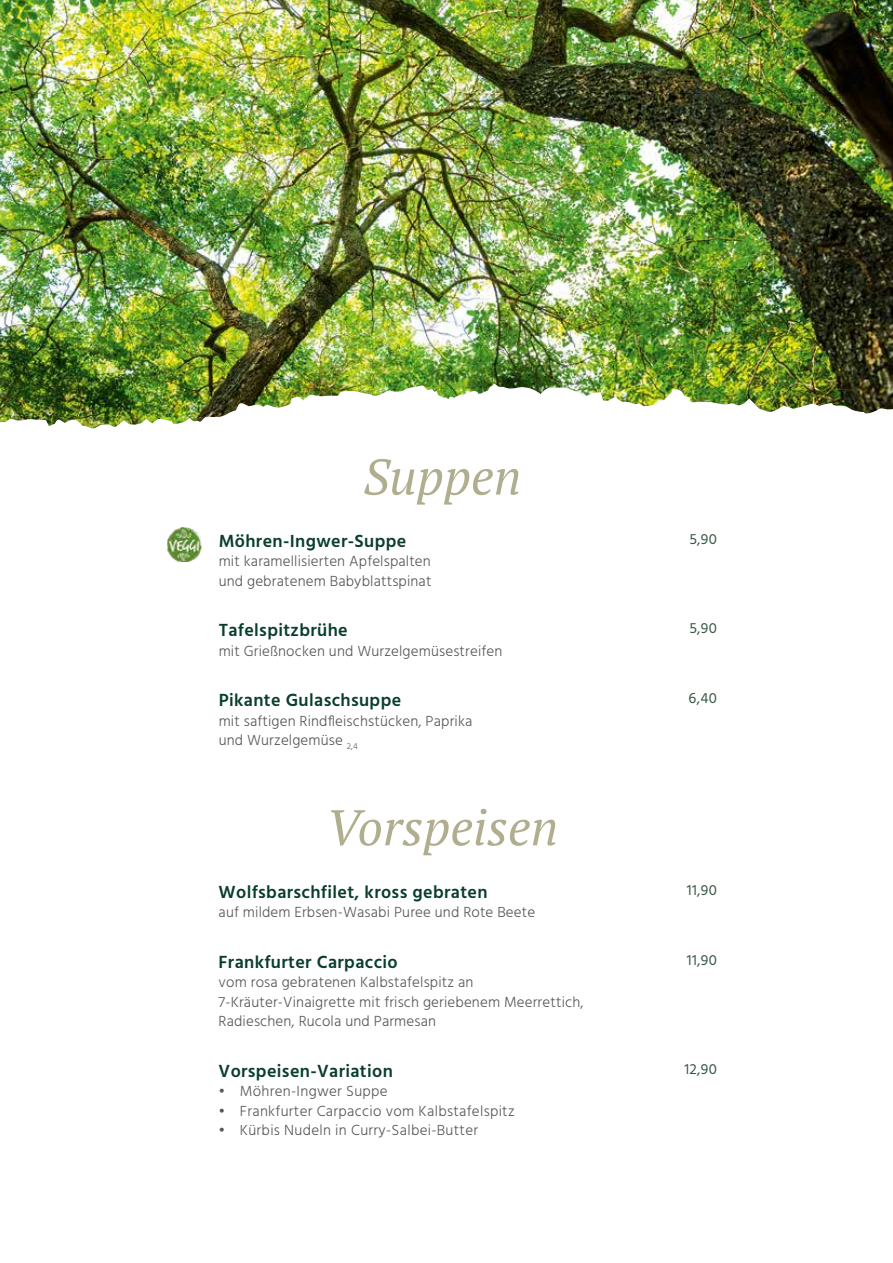
<style>
.page{position:relative;width:893px;height:1263px;background:#fff}
.page>*{position:absolute;margin:0;border:0;box-sizing:border-box;transform-origin:0 0}
.t1{font:italic 50.1px "PT Serif";color:#b1ae90}
.t2{font:600 18px "Hind";letter-spacing:.02em;color:#0a3e2a}
.t3{font:300 15px/19.5px "Hind";letter-spacing:.01em;color:#575756}
.t4{font:15px "Hind";letter-spacing:.02em;color:#385846}
</style>
<div class="page">
<img style="left:600px;top:0;width:293px;height:414px">
<img style="left:0;top:0;width:600px;height:429px">
<img style="left:168px;top:528px;width:34px;height:34px">
<h1 class="t1" style="left:363px;top:445px;width:160px">Suppen</h1>
<p class="t2" style="left:219px;top:528px;width:189px">Möhren-Ingwer-Suppe</p>
<p class="t3" style="left:219px;top:552px;width:214px">mit karamellisierten Apfelspalten und gebratenem Babyblattspinat</p>
<p class="t2" style="left:219px;top:618px;width:131px">Tafelspitzbrühe</p>
<p class="t3" style="left:219px;top:642px;width:285px">mit Grießnocken und Wurzelgemüsestreifen</p>
<p class="t2" style="left:219px;top:688px;width:184px">Pikante Gulaschsuppe</p>
<p class="t3" style="left:219px;top:712px;width:255px">mit saftigen Rindfleischstücken, Paprika und Wurzelgemüse <sub>2,4</sub></p>
<h1 class="t1" style="left:326px;top:795px;width:234px">Vorspeisen</h1>
<p class="t2" style="left:219px;top:879px;width:270px">Wolfsbarschfilet, kross gebraten</p>
<p class="t3" style="left:219px;top:903px;width:318px">auf mildem Erbsen-Wasabi Puree und Rote Beete</p>
<p class="t2" style="left:219px;top:949px;width:181px">Frankfurter Carpaccio</p>
<p class="t3" style="left:219px;top:973px;width:366px">vom rosa gebratenen Kalbstafelspitz an<br>7-Kräuter-Vinaigrette mit frisch geriebenem Meerrettich,<br>Radieschen, Rucola und Parmesan</p>
<p class="t2" style="left:219px;top:1058px;width:176px">Vorspeisen-Variation</p>
<p class="t3" style="left:219px;top:1082px;width:171px">• Möhren-Ingwer Suppe</p>
<p class="t3" style="left:219px;top:1102px;width:298px">• Frankfurter Carpaccio vom Kalbstafelspitz</p>
<p class="t3" style="left:219px;top:1121px;width:261px">• Kürbis Nudeln in Curry-Salbei-Butter</p>
<p class="t4" style="left:689px;top:529px;width:29px">5,90</p>
<p class="t4" style="left:689px;top:618px;width:29px">5,90</p>
<p class="t4" style="left:689px;top:688px;width:30px">6,40</p>
<p class="t4" style="left:687px;top:880px;width:31px">11,90</p>
<p class="t4" style="left:687px;top:949px;width:31px">11,90</p>
<p class="t4" style="left:684px;top:1058px;width:34px">12,90</p>
</div>
